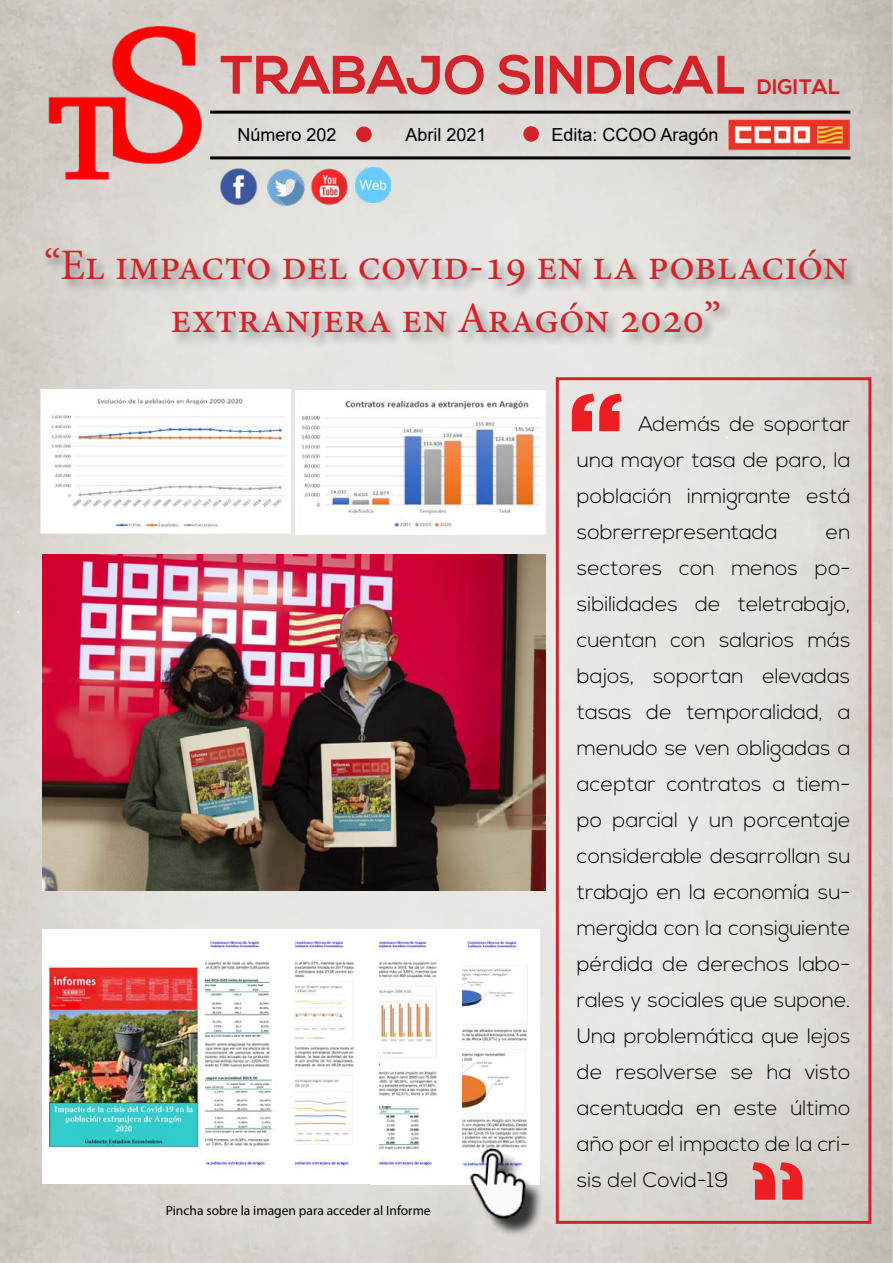
<style>
.page{position:relative;width:893px;height:1263px;background:#fff}
.page>*{position:absolute;margin:0;border:0;box-sizing:border-box;transform-origin:0 0}
.t1{font:900 103.5px "Gotham";color:#ed1d24}
.t2{font:700 54px "Nexa";color:#d2232a}
.t3{font:43.5px/52.2px "Minion Pro";color:#d2232a;text-align:center}
.t4{font:300 21px/36px "Nexa";color:#000;text-align:justify}
.t5{font:700 21px "Nexa";letter-spacing:.005em;color:#d2232a}
.t6{font:18px "Arial";color:#000}
.t7{font:13.5px "Myriad Pro";color:#000}
</style>
<div class="page">
<img style="left:0;top:0;width:893px;height:1263px">
<img style="left:43px;top:20px;width:167px;height:181px">
<div style="left:356px;top:126px;width:16px;height:16px;background:#d2232a;border-radius:50%"></div>
<hr style="left:210px;top:111px;width:640px;height:3px;background:#000">
<hr style="left:210px;top:156px;width:640px;height:3px;background:#000">
<img style="left:728px;top:119px;width:121px;height:33px">
<div style="left:523px;top:126px;width:16px;height:16px;background:#d2232a;border-radius:50%"></div>
<img style="left:217px;top:165px;width:44px;height:44px">
<img style="left:267px;top:168px;width:38px;height:39px">
<img style="left:310px;top:167px;width:39px;height:38px">
<img style="left:355px;top:167px;width:36px;height:36px">
<div style="left:556px;top:377px;width:315px;height:847px;border:3px solid #d2232a"></div>
<div style="left:44px;top:246px;width:816px;height:105px;background:#000;opacity:.4"></div>
<img style="left:461px;top:930px;width:78px;height:221px">
<img style="left:379px;top:929px;width:82px;height:255px">
<img style="left:295px;top:929px;width:84px;height:255px">
<img style="left:204px;top:929px;width:91px;height:255px">
<img style="left:43px;top:929px;width:161px;height:255px">
<div style="left:473px;top:1151px;width:71px;height:86px;background:#000;opacity:.75"></div>
<img style="left:461px;top:1147px;width:74px;height:73px">
<img style="left:300px;top:395px;width:241px;height:135px">
<img style="left:45px;top:394px;width:241px;height:135px">
<img style="left:42px;top:554px;width:504px;height:337px">
<div style="left:752px;top:1162px;width:50px;height:38px;background:#d4cfca"></div>
<p class="t2" style="left:220px;top:44px;width:528px">TRABAJO SINDICAL</p>
<p class="t6" style="left:237px;top:123px;width:101px">Número 202</p>
<p class="t6" style="left:405px;top:123px;width:83px">Abril 2021</p>
<p class="t6" style="left:552px;top:123px;width:169px">Edita: CCOO Aragón</p>
<p class="t5" style="left:757px;top:74px;width:85px">DIGITAL</p>
<p class="t3" style="left:44px;top:240px;width:806px">“El impacto del covid-19 en la población extranjera en Aragón 2020”</p>
<p class="t7" style="left:166px;top:1202px;width:266px">Pincha sobre la imagen para acceder al Informe</p>
<p class="t1" style="left:568px;top:370px;width:58px">“</p>
<p class="t4" style="left:577px;top:407px;width:275px;text-indent:62px">Además de soportar una mayor tasa de paro, la población inmigrante está sobrerrepresentada</p>
<p class="t4" style="left:577px;top:515px;width:275px;text-indent:249px">en sectores con menos po&shy;sibilidades de teletrabajo, cuentan con salarios más bajos, soportan elevadas tasas de temporalidad, a menudo se ven obligadas a aceptar contratos a tiem&shy;po parcial y un porcentaje considerable desarrollan su trabajo en la economía su&shy;mergida con la consiguiente pérdida de derechos labo&shy;rales y sociales que supone.<br>Una problemática que lejos de resolverse se ha visto acentuada en este último año por el impacto de la cri&shy;sis del Covid-19</p>
</div>
